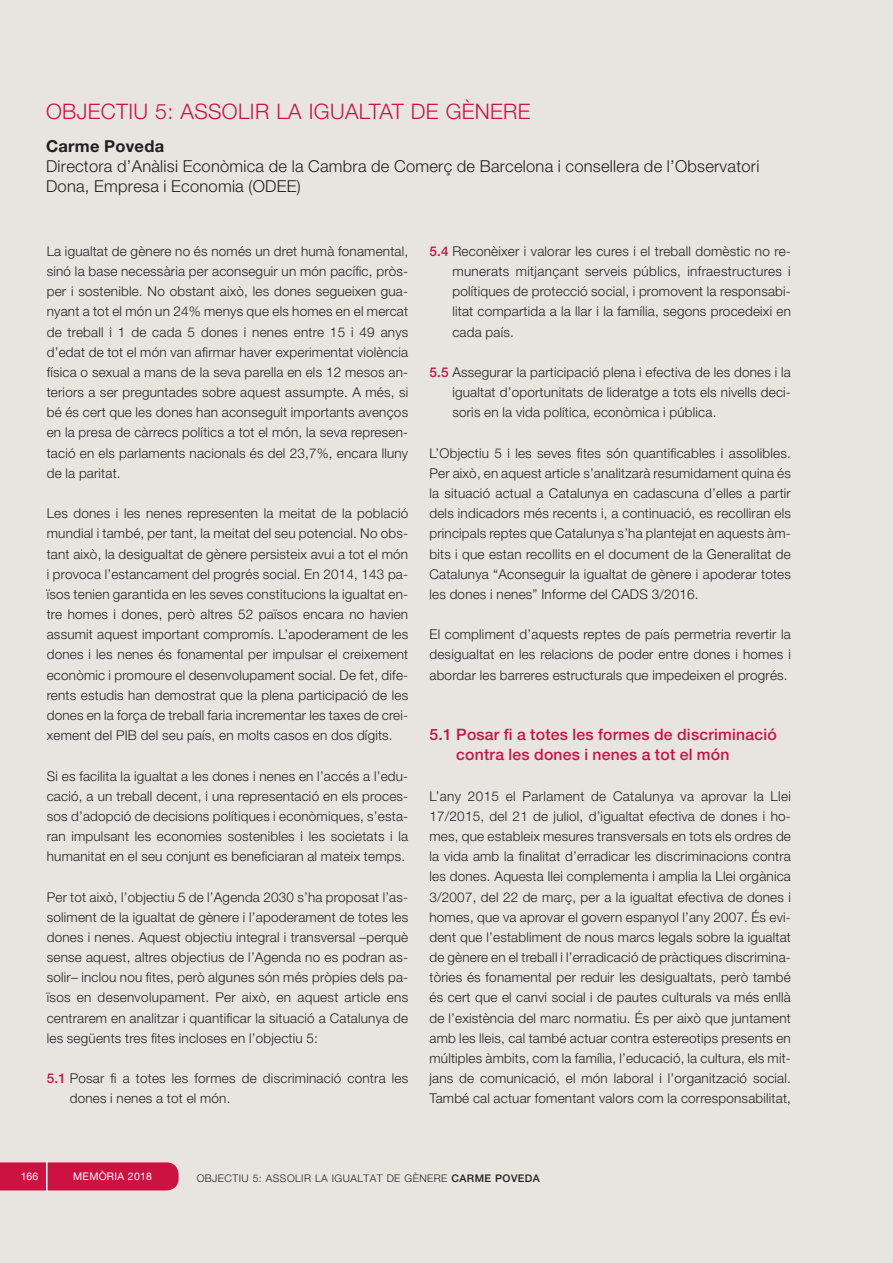
<style>
.page{position:relative;width:893px;height:1263px;background:#e8e5e1}
.page>*{position:absolute;margin:0;border:0;box-sizing:border-box;transform-origin:0 0}
.Rector{font:300 21.3px "Helvetica Neue LT";letter-spacing:.015em;color:#cd1141}
.carrec_rector{font:300 16.5px/20.1px "Helvetica Neue LT";letter-spacing:.015em;color:#231f20}
.t1{font:500 15.75px/20.1px "Helvetica Neue LT";letter-spacing:.015em;color:#cd1141}
.t2{font:300 13.5px/20.2px "Helvetica Neue LT";letter-spacing:.015em;color:#231f20;text-align:justify}
.t3{font:300 10.5px "Helvetica Neue LT";letter-spacing:.04em;color:#231f20}
.t4{font:300 10.5px "Helvetica Neue LT";letter-spacing:.06em;color:#231f20}
.t5{font:10.5px "Helvetica Neue LT";letter-spacing:.025em;color:#fff}
.s1{font-family:"Helvetica Neue";font-weight:700}
.s2{font-weight:500;color:#cd1141}
.s3{font-weight:500}
</style>
<div class="page">
<div style="left:0;top:1162px;width:179px;height:28px;background:#cd1141"></div>
<hr style="left:46px;top:1161px;width:2px;height:30px;background:#fff">
<p class="Rector" style="left:46px;top:98px;width:486px">OBJECTIU 5: ASSOLIR LA IGUALTAT DE GÈNERE</p>
<p class="carrec_rector" style="left:46px;top:136px;width:715px"><span class="s1">Carme Poveda<br></span>Directora d’Anàlisi Econòmica de la Cambra de Comerç de Barcelona i consellera de l’Observatori<br>Dona, Empresa i Economia (ODEE)</p>
<p class="t2" style="left:47px;top:241px;width:363px">La igualtat de gènere no és només un dret humà fonamental, sinó la base necessària per aconseguir un món pacífic, pròs&shy;per i sostenible. No obstant això, les dones segueixen gua&shy;nyant a tot el món un 24% menys que els homes en el mercat de treball i 1 de cada 5 dones i nenes entre 15 i 49 anys d’edat de tot el món van afirmar haver experimentat violència física o sexual a mans de la seva parella en els 12 mesos an&shy;teriors a ser preguntades sobre aquest assumpte. A més, si bé és cert que les dones han aconseguit importants avenços en la presa de càrrecs polítics a tot el món, la seva represen&shy;tació en els parlaments nacionals és del 23,7%, encara lluny de la paritat.</p>
<p class="t2" style="left:47px;top:503px;width:363px">Les dones i les nenes representen la meitat de la població mundial i també, per tant, la meitat del seu potencial. No obs&shy;tant això, la desigualtat de gènere persisteix avui a tot el món i provoca l’estancament del progrés social. En 2014, 143 pa&shy;ïsos tenien garantida en les seves constitucions la igualtat en&shy;tre homes i dones, però altres 52 països encara no havien assumit aquest important compromís. L’apoderament de les dones i les nenes és fonamental per impulsar el creixement econòmic i promoure el desenvolupament social. De fet, dife&shy;rents estudis han demostrat que la plena participació de les dones en la força de treball faria incrementar les taxes de crei&shy;xement del PIB del seu país, en molts casos en dos dígits.</p>
<p class="t2" style="left:47px;top:765px;width:363px">Si es facilita la igualtat a les dones i nenes en l’accés a l’edu&shy;cació, a un treball decent, i una representació en els proces&shy;sos d’adopció de decisions polítiques i econòmiques, s’esta&shy;ran impulsant les economies sostenibles i les societats i la humanitat en el seu conjunt es beneficiaran al mateix temps.</p>
<p class="t2" style="left:47px;top:886px;width:363px">Per tot això, l’objectiu 5 de l’Agenda 2030 s’ha proposat l’as&shy;soliment de la igualtat de gènere i l’apoderament de totes les dones i nenes. Aquest objectiu integral i transversal –perquè sense aquest, altres objectius de l’Agenda no es podran as&shy;solir– inclou nou fites, però algunes són més pròpies dels pa&shy;ïsos en desenvolupament. Per això, en aquest article ens centrarem en analitzar i quantificar la situació a Catalunya de les següents tres fites incloses en l’objectiu 5:</p>
<p class="t2" style="left:70px;top:1068px;width:340px;text-indent:-23px"><span class="s2">5.1</span> Posar fi a totes les formes de discriminació contra les dones i nenes a tot el món.</p>
<p class="t2" style="left:452px;top:241px;width:340px;text-indent:-23px"><span class="s2">5.4</span> Reconèixer i valorar les cures i el treball domèstic no re&shy;munerats mitjançant serveis públics, infraestructures i polítiques de protecció social, i promovent la responsabi&shy;litat compartida a la llar i la família, segons procedeixi en cada país.</p>
<p class="t2" style="left:452px;top:362px;width:340px;text-indent:-23px"><span class="s2">5.5</span> Assegurar la participació plena i efectiva de les dones i la igualtat d’oportunitats de lideratge a tots els nivells deci&shy;soris en la vida política, econòmica i pública.</p>
<p class="t2" style="left:429px;top:442px;width:363px">L’Objectiu 5 i les seves fites són quantificables i assolibles.<br>Per això, en aquest article s’analitzarà resumidament quina és la situació actual a Catalunya en cadascuna d’elles a partir dels indicadors més recents i, a continuació, es recolliran els principals reptes que Catalunya s’ha plantejat en aquests àm&shy;bits i que estan recollits en el document de la Generalitat de Catalunya “Aconseguir la igualtat de gènere i apoderar totes les dones i nenes” Informe del CADS 3/2016.</p>
<p class="t2" style="left:429px;top:624px;width:363px">El compliment d’aquests reptes de país permetria revertir la desigualtat en les relacions de poder entre dones i homes i abordar les barreres estructurals que impedeixen el progrés.</p>
<p class="t1" style="left:456px;top:724px;width:322px;text-indent:-27px">5.1 Posar fi a totes les formes de discriminació contra les dones i nenes a tot el món</p>
<p class="t2" style="left:429px;top:785px;width:363px">L’any 2015 el Parlament de Catalunya va aprovar la Llei 17/2015, del 21 de juliol, d’igualtat efectiva de dones i ho&shy;mes, que estableix mesures transversals en tots els ordres de la vida amb la finalitat d’erradicar les discriminacions contra les dones. Aquesta llei complementa i amplia la Llei orgànica 3/2007, del 22 de març, per a la igualtat efectiva de dones i homes, que va aprovar el govern espanyol l’any 2007. És evi&shy;dent que l’establiment de nous marcs legals sobre la igualtat de gènere en el treball i l’erradicació de pràctiques discrimina&shy;tòries és fonamental per reduir les desigualtats, però també és cert que el canvi social i de pautes culturals va més enllà de l’existència del marc normatiu. És per això que juntament amb les lleis, cal també actuar contra estereotips presents en múltiples àmbits, com la família, l’educació, la cultura, els mit&shy;jans de comunicació, el món laboral i l’organització social.<br>També cal actuar fomentant valors com la corresponsabilitat,</p>
<p class="t5" style="left:21px;top:1170px;width:19px">166</p>
<p class="t5" style="left:73px;top:1170px;width:80px">MEMÒRIA 2018</p>
<p class="t4" style="left:197px;top:1171px;width:212px">MEMÒR A ECONÒM CA DE C TALUNYA</p>
<p class="t3" style="left:197px;top:1171px;width:345px">OBJECTIU 5: ASSOLIR LA IGUALTAT DE GÈNERE <span class="s3">CARME POVEDA</span></p>
</div>
